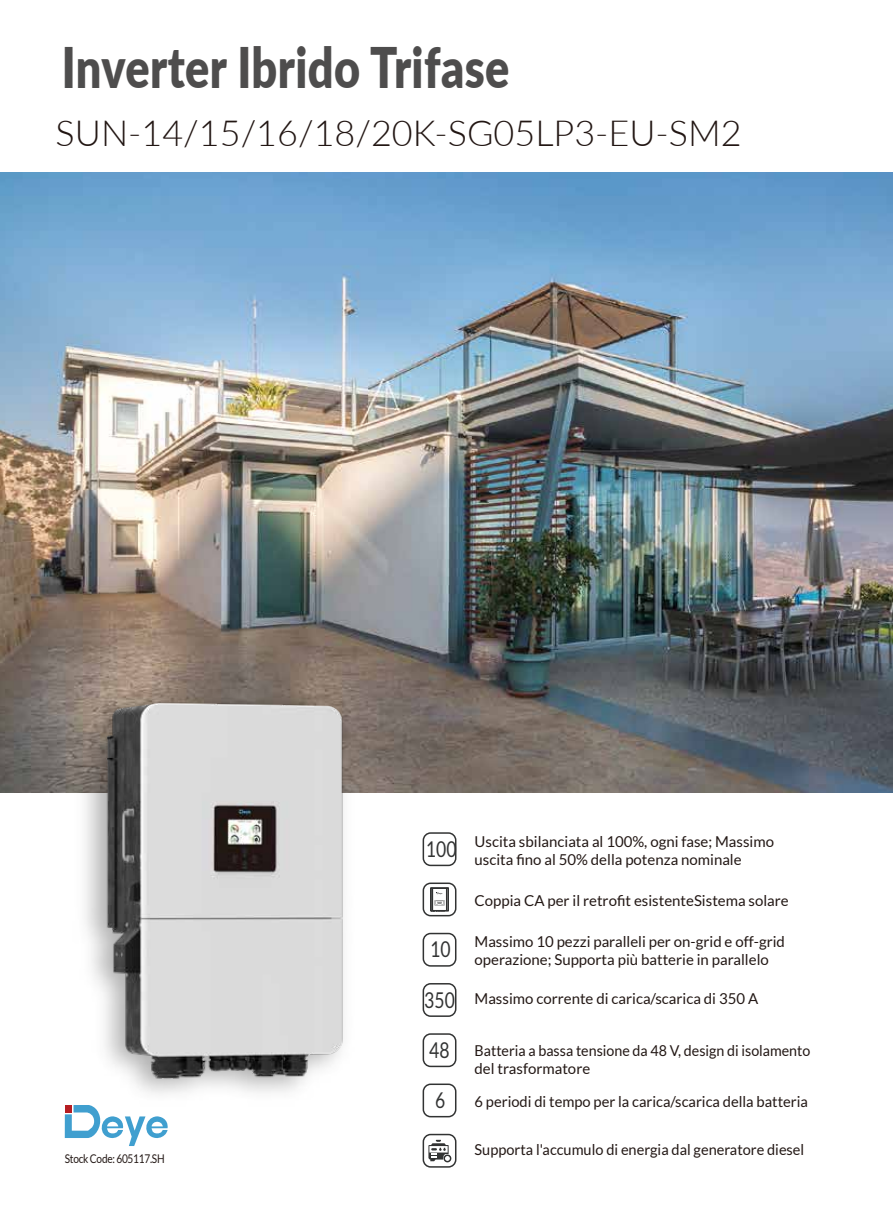
<style>
.page{position:relative;width:893px;height:1212px;background:#fff}
.page>*{position:absolute;margin:0;border:0;box-sizing:border-box;transform-origin:0 0}
.t1{font:900 55.95px "Lato";letter-spacing:.01em;color:#4e4d4d;scale:.81 1}
.t2{font:300 36px "Lato";color:#221613}
.t3{font:21.75px "Lato";letter-spacing:.01em;color:#323333;scale:.81 1}
.t4{font:15px/18px "Lato";color:#231815}
.t5{font:15px/18px "Lato";color:#231815;scale:.95 1}
.t6{font:12px "Lato";letter-spacing:-.025em;color:#231815;scale:.84 1}
</style>
<div class="page">
<svg style="left:65px;top:1112px;width:103px;height:34px"></svg>
<div style="left:65px;top:1105px;width:7px;height:7px;background:#b61d22"></div>
<img style="left:0;top:172px;width:893px;height:620px">
<div style="left:423px;top:983px;width:33px;height:34px;border:2px solid #323333;border-radius:7px"></div>
<div style="left:423px;top:1134px;width:33px;height:33px;border:2px solid #323333;border-radius:7px"></div>
<div style="left:443px;top:1154px;width:8px;height:8px;border:2px solid #323333;border-radius:50%"></div>
<svg style="left:428px;top:1140px;width:21px;height:21px"></svg>
<div style="left:423px;top:933px;width:33px;height:34px;border:2px solid #323333;border-radius:7px"></div>
<div style="left:423px;top:882px;width:33px;height:34px;border:2px solid #323333;border-radius:7px"></div>
<svg style="left:430px;top:887px;width:19px;height:25px"></svg>
<div style="left:423px;top:1083px;width:33px;height:34px;border:2px solid #323333;border-radius:7px"></div>
<div style="left:423px;top:1033px;width:33px;height:34px;border:2px solid #323333;border-radius:7px"></div>
<div style="left:423px;top:832px;width:33px;height:34px;border:2px solid #323333;border-radius:7px"></div>
<img style="left:67px;top:679px;width:296px;height:434px">
<img style="left:81px;top:680px;width:283px;height:419px">
<h1 class="t1" style="left:62px;top:25px;width:554px">Inverter Ibrido Trifase</h1>
<h2 class="t2" style="left:56px;top:108px;width:688px">SUN-14/15/16/18/20K-SG05LP3-EU-SM2</h2>
<p class="t6" style="left:65px;top:1151px;width:120px">Stock Code: 605117.SH</p>
<h3 class="t3" style="left:426px;top:837px;width:40px">100</h3>
<p class="t4" style="left:475px;top:832px;width:301px">Uscita sbilanciata al 100%, ogni fase; Massimo uscita fino al 50% della potenza nominale</p>
<p class="t4" style="left:475px;top:891px;width:316px">Coppia CA per il retrofit esistenteSistema solare</p>
<h3 class="t3" style="left:430px;top:937px;width:27px">10</h3>
<p class="t4" style="left:475px;top:932px;width:312px">Massimo 10 pezzi paralleli per on-grid e off-grid operazione; Supporta più batterie in parallelo</p>
<h3 class="t3" style="left:424px;top:988px;width:40px">350</h3>
<p class="t4" style="left:475px;top:990px;width:285px">Massimo corrente di carica/scarica di 350 A</p>
<h3 class="t3" style="left:429px;top:1038px;width:27px">48</h3>
<p class="t5" style="left:475px;top:1041px;width:355px">Batteria a bassa tensione da 48 V, design di isolamento del trasformatore</p>
<h3 class="t3" style="left:435px;top:1088px;width:14px">6</h3>
<p class="t4" style="left:475px;top:1092px;width:335px">6 periodi di tempo per la carica/scarica della batteria</p>
<p class="t4" style="left:475px;top:1140px;width:331px">Supporta l'accumulo di energia dal generatore diesel</p>
</div>
